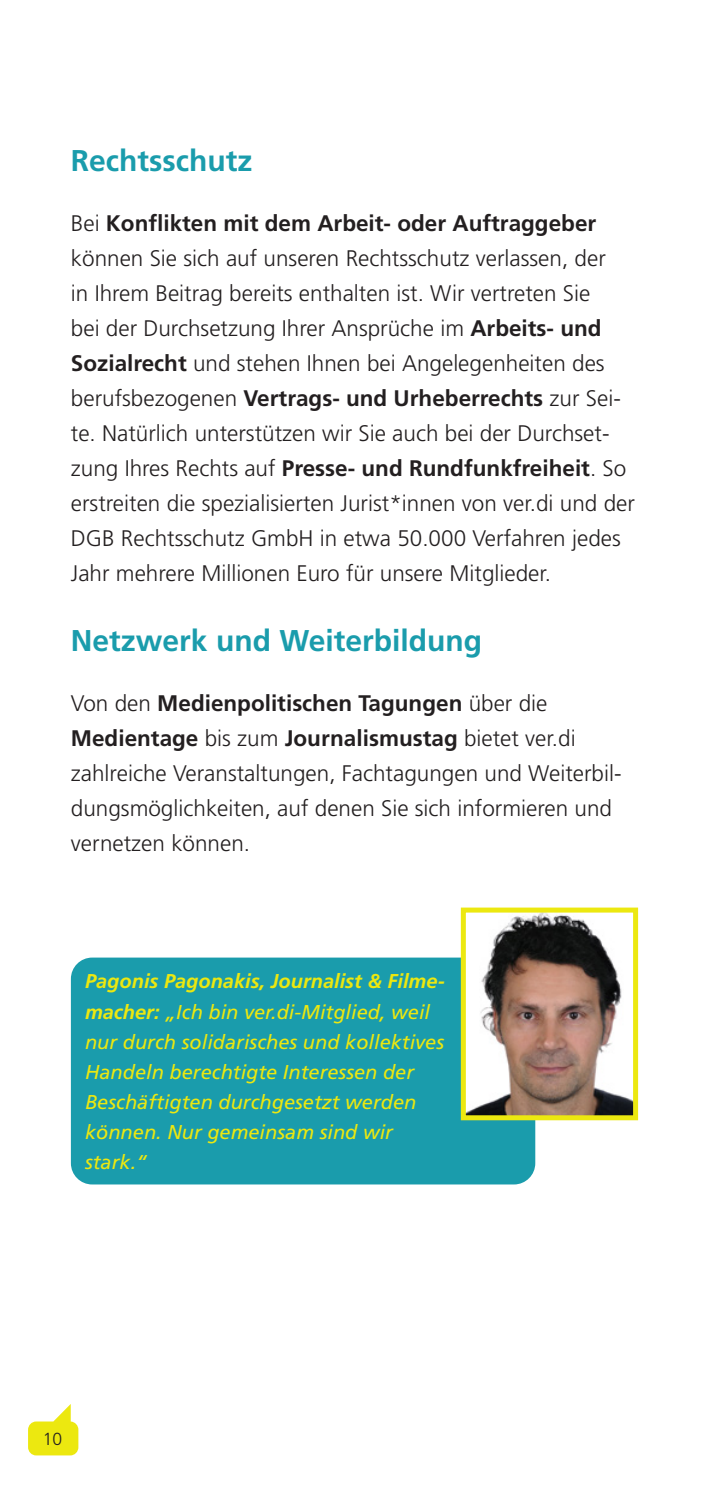
<style>
.page{position:relative;width:709px;height:1489px;background:#fff}
.page>*{position:absolute;margin:0;border:0;box-sizing:border-box;transform-origin:0 0}
.Subhead{font:700 30px "Frutiger LT Pro";color:#1a9cac}
.Copy{font:300 22.5px/35px "Frutiger LT Pro";color:#231f20}
.Italic{font:italic 20px/30px "Frutiger LT Pro";color:#ece810}
.t1{font:300 17.5px "Frutiger LT Pro";color:#231f20}
.s1{font-weight:700}
</style>
<div class="page">
<div style="left:28px;top:1421px;width:50px;height:34px;background:#ece810;border-radius:8px"></div>
<div style="left:71px;top:957px;width:464px;height:227px;background:#1a9cac;border-radius:21px"></div>
<img style="left:467px;top:913px;width:165px;height:201px">
<div style="left:461px;top:907px;width:177px;height:213px;border:5px solid #ece810"></div>
<p class="Subhead" style="left:71px;top:143px;width:183px">Rechtsschutz</p>
<p class="Copy" style="left:71px;top:206px;width:565px">Bei <span class="s1">Konflikten mit dem Arbeit- oder Auftraggeber </span>können Sie sich auf unseren Rechtsschutz verlassen, der<br>in Ihrem Beitrag bereits enthalten ist. Wir vertreten Sie<br>bei der Durchsetzung Ihrer Ansprüche im <span class="s1">Arbeits- und Sozialrecht</span> und stehen Ihnen bei Angelegenheiten des berufsbezogenen <span class="s1">Vertrags- und Urheberrechts</span> zur Sei&shy;te. Natürlich unterstützen wir Sie auch bei der Durchset&shy;zung Ihres Rechts auf <span class="s1">Presse- und Rundfunkfreiheit</span>. So erstreiten die spezialisierten Jurist*innen von ver.di und der DGB Rechtsschutz GmbH in etwa 50.000 Verfahren jedes Jahr mehrere Millionen Euro für unsere Mitglieder.</p>
<p class="Subhead" style="left:71px;top:623px;width:413px">Netzwerk und Weiterbildung</p>
<p class="Copy" style="left:71px;top:686px;width:552px">Von den <span class="s1">Medienpolitischen Tagungen</span> über die <span class="s1">Medientage</span> bis zum <span class="s1">Journalismustag</span> bietet ver.di zahlreiche Veranstaltungen, Fachtagungen und Weiterbil&shy;dungsmöglichkeiten, auf denen Sie sich informieren und vernetzen können.</p>
<p class="Italic" style="left:85px;top:966px;width:362px"><span class="s1">Pagonis Pagonakis, Journalist &amp; Filme&shy;macher:</span> „Ich bin ver.di-Mitglied, weil nur durch solidarisches und kollektives Handeln berechtigte Interessen der Beschäftigten durchgesetzt werden können. Nur gemeinsam sind wir stark.“</p>
<p class="t1" style="left:43px;top:1428px;width:21px">10</p>
</div>
